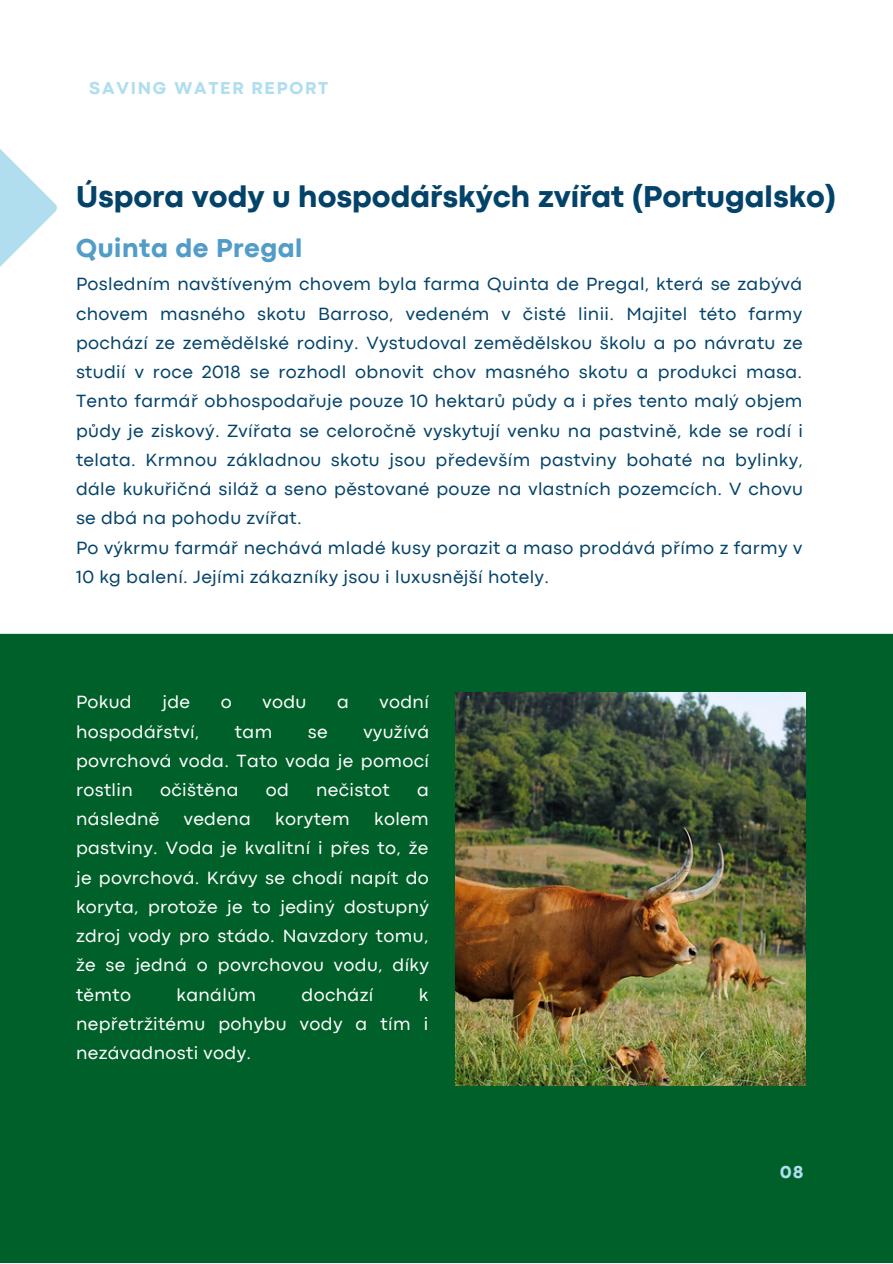
<style>
.page{position:relative;width:893px;height:1264px;background:#fff}
.page>*{position:absolute;margin:0;border:0;box-sizing:border-box;transform-origin:0 0}
.t1{font:800 31.5px "Codec Pro";color:#044369}
.t2{font:800 27px "Codec Pro";letter-spacing:.02em;color:#529cc8}
.t3{font:18.45px/29.2px "Codec Pro";letter-spacing:.02em;color:#044369}
.t4{font:18.45px/29.2px "Codec Pro";letter-spacing:.02em;color:#fff;text-align:justify}
.t5{font:800 18px "Codec Pro";letter-spacing:.1em;color:#b1deef}
</style>
<div class="page">
<div style="left:0;top:0;width:892px;height:1262px;background:#006029"></div>
<div style="left:0;top:0;width:892px;height:634px;background:#fff"></div>
<svg style="left:0;top:144px;width:59px;height:127px;background:#daeff7"></svg>
<img style="left:455px;top:692px;width:350px;height:393px">
<p class="t5" style="left:89px;top:81px;width:240px">SAVING WATER REPORT</p>
<h1 class="t1" style="left:76px;top:186px;width:761px">Úspora vody u hospodářských zvířat (Portugalsko)</h1>
<h2 class="t2" style="left:76px;top:238px;width:228px">Quinta de Pregal</h2>
<p class="t3" style="left:76px;top:271px;width:728px">Posledním navštíveným chovem byla farma Quinta de Pregal, která se zabývá chovem masného skotu Barroso, vedeném v čisté linii. Majitel této farmy pochází ze zemědělské rodiny. Vystudoval zemědělskou školu a po návratu ze studií v roce 2018 se rozhodl obnovit chov masného skotu a produkci masa.<br>Tento farmář obhospodařuje pouze 10 hektarů půdy a i přes tento malý objem půdy je ziskový. Zvířata se celoročně vyskytují venku na pastvině, kde se rodí i telata. Krmnou základnou skotu jsou především pastviny bohaté na bylinky, dále kukuřičná siláž a seno pěstované pouze na vlastních pozemcích. V chovu se dbá na pohodu zvířat.<br>Po výkrmu farmář nechává mladé kusy porazit a maso prodává přímo z farmy v 10 kg balení. Jejími zákazníky jsou i luxusnější hotely.</p>
<p class="t4" style="left:76px;top:689px;width:57px">Pokud</p>
<p class="t4" style="left:162px;top:689px;width:29px">jde</p>
<p class="t4" style="left:221px;top:689px;width:12px">o</p>
<p class="t4" style="left:262px;top:689px;width:45px">vodu</p>
<p class="t4" style="left:337px;top:689px;width:13px">a</p>
<p class="t4" style="left:379px;top:689px;width:51px">vodní</p>
<p class="t4" style="left:76px;top:718px;width:125px">hospodářství,</p>
<p class="t4" style="left:235px;top:718px;width:39px">tam</p>
<p class="t4" style="left:308px;top:718px;width:21px">se</p>
<p class="t4" style="left:76px;top:718px;width:354px;text-indent:287px">využívá povrchová voda. Tato voda je pomocí rostlin</p>
<p class="t4" style="left:160px;top:776px;width:80px">očištěna</p>
<p class="t4" style="left:266px;top:776px;width:25px">od</p>
<p class="t4" style="left:316px;top:776px;width:75px">nečistot</p>
<p class="t4" style="left:417px;top:776px;width:13px">a</p>
<p class="t4" style="left:76px;top:805px;width:85px">následně</p>
<p class="t4" style="left:184px;top:805px;width:68px">vedena</p>
<p class="t4" style="left:275px;top:805px;width:76px">korytem</p>
<p class="t4" style="left:76px;top:805px;width:354px;text-indent:298px">kolem pastviny. Voda je kvalitní i přes to, že je povrchová. Krávy se chodí napít do koryta, protože je to jediný dostupný zdroj vody pro stádo. Navzdory tomu, že se jedná o povrchovou vodu, díky těmto</p>
<p class="t4" style="left:176px;top:981px;width:81px">kanálům</p>
<p class="t4" style="left:301px;top:981px;width:73px">dochází</p>
<p class="t4" style="left:76px;top:981px;width:354px;text-indent:343px">k nepřetržitému pohybu vody a tím i nezávadnosti vody.</p>
<p class="t5" style="left:780px;top:1165px;width:25px">08</p>
</div>
